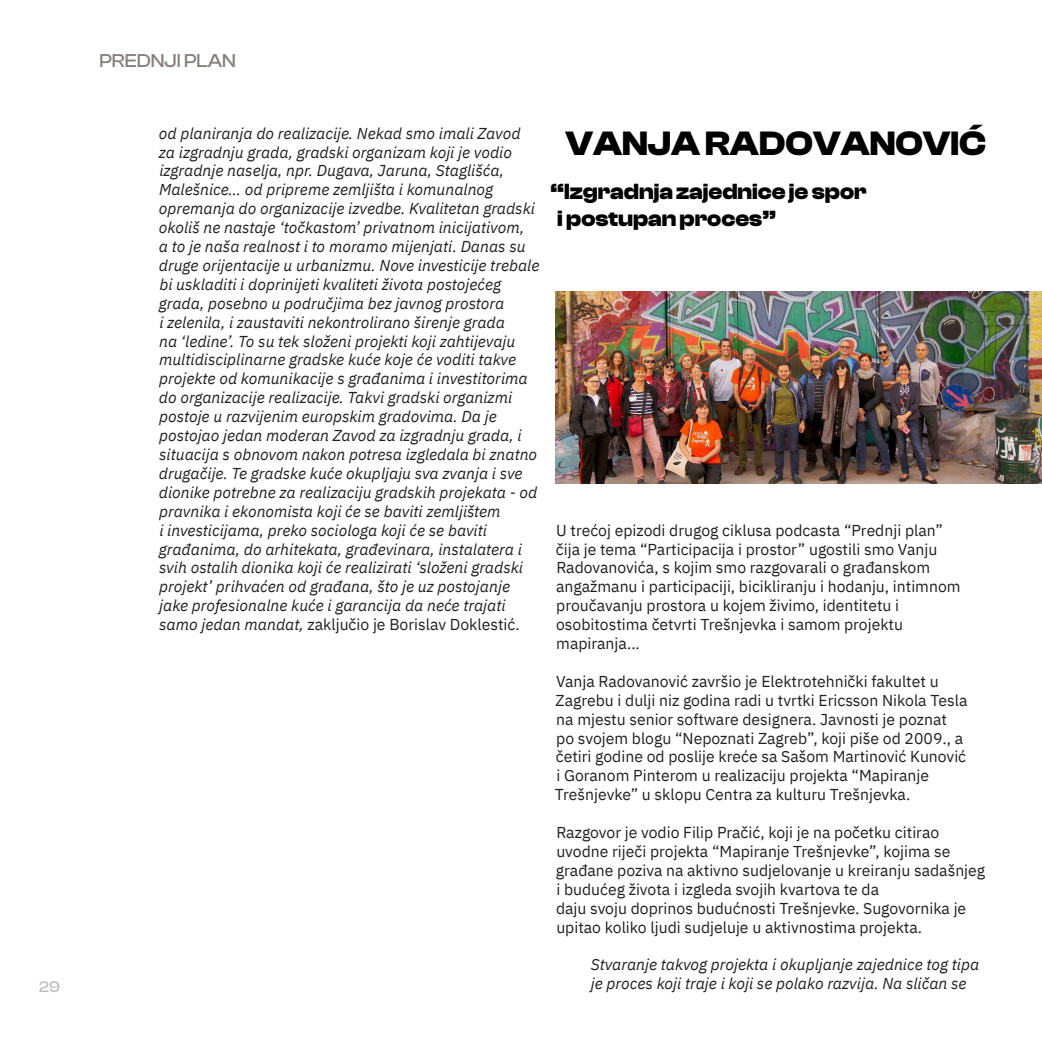
<style>
.page{position:relative;width:1042px;height:1042px;background:#fff}
.page>*{position:absolute;margin:0;border:0;box-sizing:border-box;transform-origin:0 0}
.t1{font:700 35px "Clash Display";color:#000}
.t2{font:700 22.75px "Clash Display";color:#000}
.t3{font:500 19.25px "Clash Display";color:#867f7c}
.t4{font:italic 15.75px/18.9px "IBM Plex Sans";color:#231f20}
.t5{font:15.75px/18.9px "IBM Plex Sans";color:#231f20}
.t6{font:500 15.75px "Clash Display";color:#bcbdc0}
.s1{font-style:normal}
</style>
<div class="page">
<img style="left:556px;top:291px;width:486px;height:192px">
<p class="t6" style="left:39px;top:978px;width:22px">29</p>
<p class="t3" style="left:100px;top:50px;width:138px">PREDNJI PLAN</p>
<p class="t4" style="left:159px;top:122px;width:382px">od planiranja do realizacije. Nekad smo imali Zavod za izgradnju grada, gradski organizam koji je vodio izgradnje naselja, npr. Dugava, Jaruna, Staglišća, Malešnice… od pripreme zemljišta i komunalnog opremanja do organizacije izvedbe. Kvalitetan gradski okoliš ne nastaje ‘točkastom’ privatnom inicijativom,<br>a to je naša realnost i to moramo mijenjati. Danas su druge orijentacije u urbanizmu. Nove investicije trebale bi uskladiti i doprinijeti kvaliteti života postojećeg grada, posebno u područjima bez javnog prostora<br>i zelenila, i zaustaviti nekontrolirano širenje grada<br>na ‘ledine’. To su tek složeni projekti koji zahtijevaju multidisciplinarne gradske kuće koje će voditi takve projekte od komunikacije s građanima i investitorima do organizacije realizacije. Takvi gradski organizmi postoje u razvijenim europskim gradovima. Da je postojao jedan moderan Zavod za izgradnju grada, i situacija s obnovom nakon potresa izgledala bi znatno drugačije. Te gradske kuće okupljaju sva zvanja i sve dionike potrebne za realizaciju gradskih projekata - od pravnika i ekonomista koji će se baviti zemljištem<br>i investicijama, preko sociologa koji će se baviti građanima, do arhitekata, građevinara, instalatera i svih ostalih dionika koji će realizirati ‘složeni gradski projekt’ prihvaćen od građana, što je uz postojanje jake profesionalne kuće i garancija da neće trajati samo jedan mandat, <span class="s1">zaključio je Borislav Doklestić.</span></p>
<p class="t1" style="left:566px;top:124px;width:422px">VANJA RADOVANOVIĆ</p>
<p class="t2" style="left:550px;top:179px;width:318px">“Izgradnja zajednice je spor</p>
<p class="t2" style="left:557px;top:206px;width:220px">i postupan proces”</p>
<p class="t5" style="left:556px;top:519px;width:406px">U trećoj epizodi drugog ciklusa podcasta “Prednji plan” čija je tema “Participacija i prostor” ugostili smo Vanju Radovanovića, s kojim smo razgovarali o građanskom angažmanu i participaciji, bicikliranju i hodanju, intimnom proučavanju prostora u kojem živimo, identitetu i osobitostima četvrti Trešnjevka i samom projektu mapiranja...</p>
<p class="t5" style="left:555px;top:670px;width:414px">Vanja Radovanović završio je Elektrotehnički fakultet u Zagrebu i dulji niz godina radi u tvrtki Ericsson Nikola Tesla na mjestu senior software designera. Javnosti je poznat po svojem blogu “Nepoznati Zagreb”, koji piše od 2009., a četiri godine od poslije kreće sa Sašom Martinović Kunović i Goranom Pinterom u realizaciju projekta “Mapiranje Trešnjevke” u sklopu Centra za kulturu Trešnjevka.</p>
<p class="t5" style="left:556px;top:822px;width:431px">Razgovor je vodio Filip Pračić, koji je na početku citirao uvodne riječi projekta “Mapiranje Trešnjevke”, kojima se građane poziva na aktivno sudjelovanje u kreiranju sadašnjeg i budućeg života i izgleda svojih kvartova te da</p>
<p class="t5" style="left:556px;top:897px;width:412px">daju svoju doprinos budućnosti Trešnjevke. Sugovornika je upitao koliko ljudi sudjeluje u aktivnostima projekta.</p>
<p class="t4" style="left:591px;top:954px;width:390px">Stvaranje takvog projekta i okupljanje zajednice tog tipa je proces koji traje i koji se polako razvija. Na sličan se</p>
</div>
